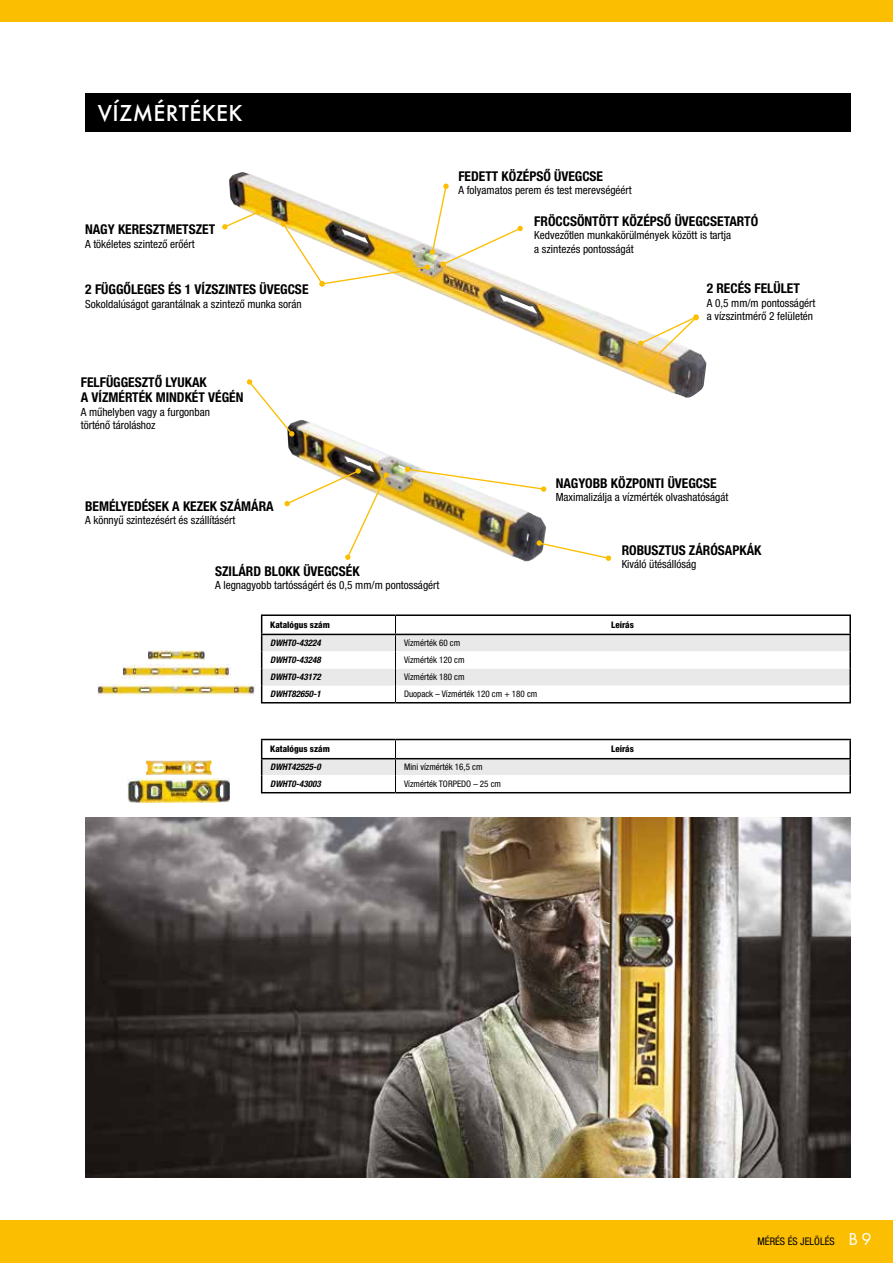
<style>
.page{position:relative;width:893px;height:1263px;background:#fff}
.page>*{position:absolute;margin:0;border:0;box-sizing:border-box;transform-origin:0 0}
.t1{font:500 24px "Futura TOT";letter-spacing:.015em;color:#fff}
.t2{font:700 condensed 13.5px/15px "Helvetica Neue LT Pro";color:#000}
.t3{font:condensed 11.25px/13.5px "Helvetica Neue LT Pro";color:#000}
.t4{font:condensed 10.5px "Helvetica Neue LT Pro";color:#000}
.t5{font:condensed 9px "Helvetica Neue LT Pro";color:#000}
.t6{font:italic 700 condensed 9px "Helvetica Neue LT Pro";color:#000}
.t7{font:800 condensed 9px "Helvetica Neue LT Pro";color:#000}
.s1{font-family:"Futura TOT";font-stretch:normal;font-size:18px;color:#fff}
</style>
<div class="page">
<div style="left:0;top:1220px;width:62px;height:43px;background:#fcbe00"></div>
<div style="left:0;top:0;width:893px;height:21px;background:#fcbe00"></div>
<div style="left:38px;top:1220px;width:855px;height:43px;background:#fcbe00"></div>
<div style="left:85px;top:94px;width:765px;height:38px;background:#000"></div>
<hr style="left:261px;top:614px;width:134px;height:2px;background:#000">
<hr style="left:395px;top:614px;width:456px;height:2px;background:#000">
<svg style="left:261px;top:616px;width:590px;height:86px"></svg>
<hr style="left:261px;top:634px;width:134px;height:1px;background:#000">
<hr style="left:395px;top:634px;width:456px;height:1px;background:#000">
<hr style="left:261px;top:702px;width:134px;height:1px;background:#000">
<hr style="left:395px;top:702px;width:456px;height:1px;background:#000">
<hr style="left:261px;top:792px;width:134px;height:1px;background:#000">
<hr style="left:395px;top:792px;width:456px;height:1px;background:#000">
<svg style="left:261px;top:739px;width:590px;height:53px"></svg>
<img style="left:148px;top:650px;width:57px;height:10px">
<img style="left:97px;top:684px;width:158px;height:12px">
<img style="left:123px;top:665px;width:107px;height:13px">
<img style="left:128px;top:779px;width:102px;height:24px">
<img style="left:146px;top:760px;width:66px;height:15px">
<img style="left:229px;top:172px;width:477px;height:226px">
<img style="left:287px;top:420px;width:259px;height:142px">
<img style="left:280px;top:183px;width:243px;height:104px">
<svg style="left:246px;top:379px;width:49px;height:58px"></svg>
<svg style="left:222px;top:209px;width:39px;height:21px"></svg>
<svg style="left:284px;top:468px;width:105px;height:92px"></svg>
<svg style="left:404px;top:466px;width:143px;height:26px"></svg>
<svg style="left:536px;top:540px;width:75px;height:21px"></svg>
<img style="left:85px;top:818px;width:765px;height:360px">
<svg style="left:638px;top:314px;width:61px;height:60px"></svg>
<h1 class="t1" style="left:98px;top:99px;width:146px">VÍZMÉRTÉKEK</h1>
<p class="t2" style="left:85px;top:222px;width:132px">NAGY KERESZTMETSZET</p>
<p class="t3" style="left:85px;top:237px;width:111px">A tökéletes szintező erőért</p>
<p class="t2" style="left:85px;top:282px;width:225px">2 FÜGGŐLEGES ÉS 1 VÍZSZINTES ÜVEGCSE</p>
<p class="t3" style="left:85px;top:297px;width:218px">Sokoldalúságot garantálnak a szintező munka során</p>
<p class="t2" style="left:458px;top:168px;width:146px">FEDETT KÖZÉPSŐ ÜVEGCSE</p>
<p class="t3" style="left:458px;top:183px;width:175px">A folyamatos perem és test merevségéért</p>
<p class="t2" style="left:534px;top:213px;width:225px">FRÖCCSÖNTÖTT KÖZÉPSŐ ÜVEGCSETARTÓ</p>
<p class="t3" style="left:534px;top:228px;width:198px">Kedvezőtlen munkakörülmények között is tartja a szintezés pontosságát</p>
<p class="t2" style="left:707px;top:281px;width:95px">2 RECÉS FELÜLET</p>
<p class="t3" style="left:707px;top:296px;width:110px">A 0,5 mm/m pontosságért a vízszintmérő 2 felületén</p>
<p class="t2" style="left:81px;top:375px;width:164px">FELFÜGGESZTŐ LYUKAK<br>A VÍZMÉRTÉK MINDKÉT VÉGÉN</p>
<p class="t3" style="left:81px;top:405px;width:131px">A műhelyben vagy a furgonban történő tároláshoz</p>
<p class="t2" style="left:85px;top:498px;width:190px">BEMÉLYEDÉSEK A KEZEK SZÁMÁRA</p>
<p class="t3" style="left:85px;top:513px;width:152px">A könnyű szintezésért és szállításért</p>
<p class="t2" style="left:215px;top:563px;width:146px">SZILÁRD BLOKK ÜVEGCSÉK</p>
<p class="t3" style="left:215px;top:578px;width:226px">A legnagyobb tartósságért és 0,5 mm/m pontosságért</p>
<p class="t2" style="left:556px;top:475px;width:163px">NAGYOBB KÖZPONTI ÜVEGCSE</p>
<p class="t3" style="left:556px;top:490px;width:174px">Maximalizálja a vízmérték olvashatóságát</p>
<p class="t2" style="left:622px;top:542px;width:141px">ROBUSZTUS ZÁRÓSAPKÁK</p>
<p class="t3" style="left:622px;top:557px;width:76px">Kiváló ütésállóság</p>
<p class="t7" style="left:270px;top:619px;width:61px">Katalógus szám</p>
<p class="t7" style="left:611px;top:619px;width:24px">Leírás</p>
<p class="t6" style="left:270px;top:637px;width:52px">DWHT0-43224</p>
<p class="t5" style="left:404px;top:638px;width:58px">Vízmérték 60 cm</p>
<p class="t6" style="left:270px;top:654px;width:52px">DWHT0-43248</p>
<p class="t5" style="left:404px;top:655px;width:62px">Vízmérték 120 cm</p>
<p class="t6" style="left:270px;top:672px;width:52px">DWHT0-43172</p>
<p class="t5" style="left:404px;top:672px;width:62px">Vízmérték 180 cm</p>
<p class="t6" style="left:270px;top:689px;width:52px">DWHT82650-1</p>
<p class="t5" style="left:404px;top:689px;width:135px">Duopack – Vízmérték 120 cm + 180 cm</p>
<p class="t7" style="left:270px;top:743px;width:61px">Katalógus szám</p>
<p class="t7" style="left:611px;top:743px;width:24px">Leírás</p>
<p class="t6" style="left:270px;top:762px;width:52px">DWHT42525-0</p>
<p class="t5" style="left:404px;top:762px;width:80px">Mini vízmérték 16,5 cm</p>
<p class="t6" style="left:270px;top:779px;width:52px">DWHT0-43003</p>
<p class="t5" style="left:404px;top:779px;width:99px">Vízmérték TORPEDO – 25 cm</p>
<p class="t4" style="left:757px;top:1235px;width:116px">MÉRÉS ÉS JELÖLÉS <span class="s1">B 9</span></p>
</div>
